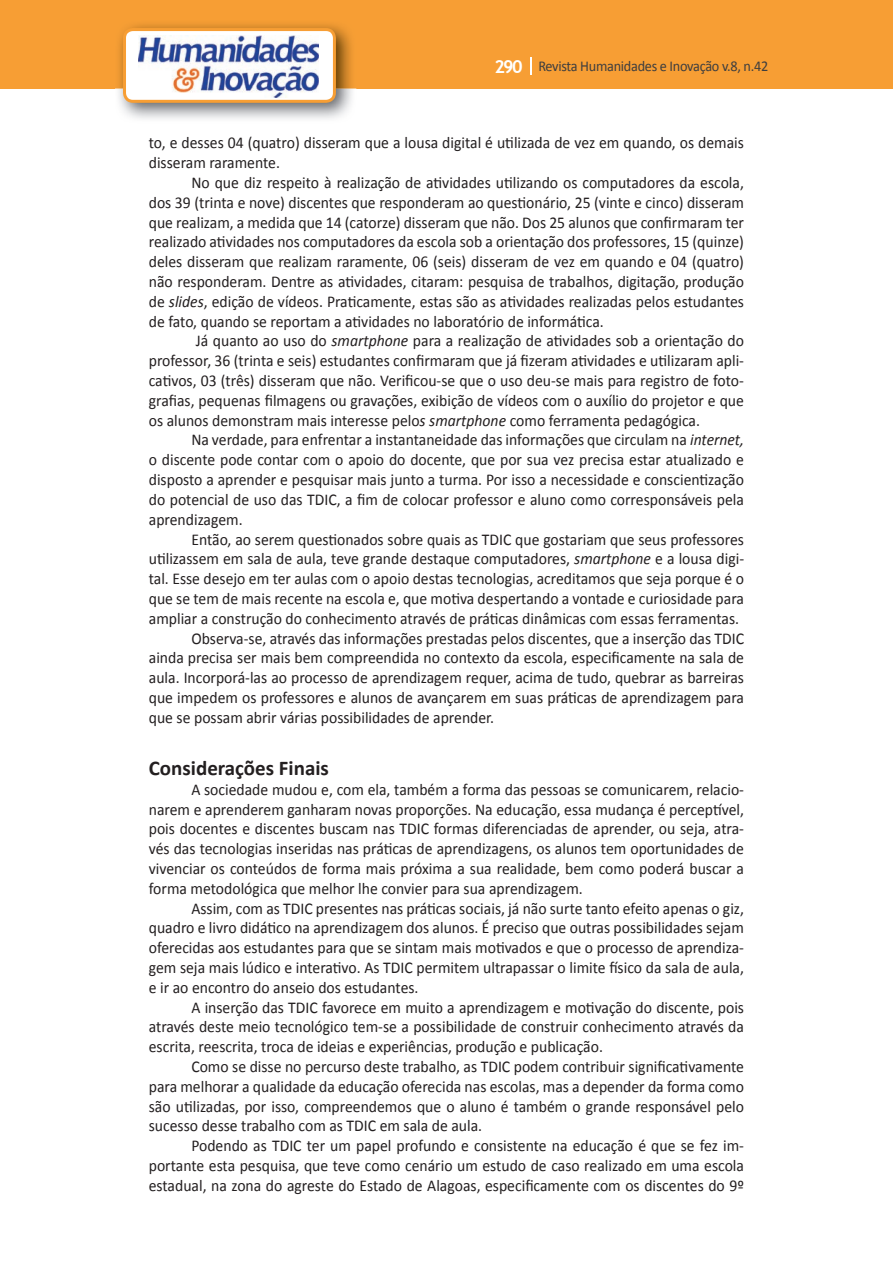
<style>
.page{position:relative;width:893px;height:1263px;background:#fff}
.page>*{position:absolute;margin:0;border:0;box-sizing:border-box;transform-origin:0 0}
.t1{font:700 21px "Calibri";color:#231f20}
.t2{font:16.5px/19.8px "Calibri";color:#231f20;text-align:justify;scale:.95 1}
.t3{font:15px "Calibri";letter-spacing:-.02em;color:#3e3e3f;scale:.95 1}
.s1{font-family:"Trebuchet MS";font-weight:700;font-size:18px;color:#fff}
.s2{font-style:italic}
</style>
<div class="page">
<div style="left:0;top:0;width:893px;height:88px;background:#f79e34"></div>
<svg style="left:530px;top:57px;width:2px;height:18px"></svg>
<img style="left:115px;top:24px;width:241px;height:95px">
<svg style="left:123px;top:28px;width:213px;height:75px"></svg>
<p class="t3" style="left:495px;top:57px;width:290px"><span class="s1">290</span> Revista Humanidades e Inovação v.8, n.42</p>
<p class="t2" style="left:149px;top:133px;width:628px">to, e desses 04 (quatro) disseram que a lousa digital é utilizada de vez em quando, os demais disseram raramente.</p>
<p class="t2" style="left:149px;top:173px;width:628px;text-indent:43px">No que diz respeito à realização de atividades utilizando os computadores da escola, dos 39 (trinta e nove) discentes que responderam ao questionário, 25 (vinte e cinco) disseram que realizam, a medida que 14 (catorze) disseram que não. Dos 25 alunos que confirmaram ter realizado atividades nos computadores da escola sob a orientação dos professores, 15 (quinze) deles disseram que realizam raramente, 06 (seis) disseram de vez em quando e 04 (quatro) não responderam. Dentre as atividades, citaram: pesquisa de trabalhos, digitação, produção de <span class="s2">slides</span>, edição de vídeos. Praticamente, estas são as atividades realizadas pelos estudantes de fato, quando se reportam a atividades no laboratório de informática.</p>
<p class="t2" style="left:149px;top:331px;width:628px;text-indent:47px">Já quanto ao uso do <span class="s2">smartphone</span> para a realização de atividades sob a orientação do professor, 36 (trinta e seis) estudantes confirmaram que já fizeram atividades e utilizaram apli&shy;cativos, 03 (três) disseram que não. Verificou-se que o uso deu-se mais para registro de foto&shy;grafias, pequenas filmagens ou gravações, exibição de vídeos com o auxílio do projetor e que os alunos demonstram mais interesse pelo<span class="s2">s smartphone</span> como ferramenta pedagógica.</p>
<p class="t2" style="left:149px;top:430px;width:628px;text-indent:43px">Na verdade, para enfrentar a instantaneidade das informações que circulam na <span class="s2">internet, </span>o discente pode contar com o apoio do docente, que por sua vez precisa estar atualizado e disposto a aprender e pesquisar mais junto a turma. Por isso a necessidade e conscientização do potencial de uso das TDIC, a fim de colocar professor e aluno como corresponsáveis pela aprendizagem.</p>
<p class="t2" style="left:191px;top:529px;width:583px">Então, ao serem questionados sobre quais as TDIC que gostariam que seus professores</p>
<p class="t2" style="left:149px;top:549px;width:628px">utilizassem em sala de aula, teve grande destaque computadores, <span class="s2">smartphone</span> e a lousa digi-</p>
<p class="t2" style="left:149px;top:569px;width:628px">tal. Esse desejo em ter aulas com o apoio destas tecnologias, acreditamos que seja porque é o</p>
<p class="t2" style="left:149px;top:589px;width:628px">que se tem de mais recente na escola e, que motiva despertando a vontade e curiosidade para</p>
<p class="t2" style="left:149px;top:608px;width:623px">ampliar a construção do conhecimento através de práticas dinâmicas com essas ferramentas.</p>
<p class="t2" style="left:191px;top:628px;width:583px">Observa-se, através das informações prestadas pelos discentes, que a inserção das TDIC</p>
<p class="t2" style="left:149px;top:648px;width:628px">ainda precisa ser mais bem compreendida no contexto da escola, especificamente na sala de</p>
<p class="t2" style="left:149px;top:668px;width:628px">aula. Incorporá-las ao processo de aprendizagem requer, acima de tudo, quebrar as barreiras</p>
<p class="t2" style="left:149px;top:688px;width:628px">que impedem os professores e alunos de avançarem em suas práticas de aprendizagem para</p>
<p class="t2" style="left:149px;top:707px;width:365px">que se possam abrir várias possibilidades de aprender.</p>
<p class="t1" style="left:149px;top:754px;width:182px">Considerações Finais</p>
<p class="t2" style="left:149px;top:779px;width:628px;text-indent:43px">A sociedade mudou e, com ela, também a forma das pessoas se comunicarem, relacio&shy;narem e aprenderem ganharam novas proporções. Na educação, essa mudança é perceptível, pois docentes e discentes buscam nas TDIC formas diferenciadas de aprender, ou seja, atra&shy;vés das tecnologias inseridas nas práticas de aprendizagens, os alunos tem oportunidades de vivenciar os conteúdos de forma mais próxima a sua realidade, bem como poderá buscar a forma metodológica que melhor lhe convier para sua aprendizagem.</p>
<p class="t2" style="left:149px;top:898px;width:628px;text-indent:43px">Assim, com as TDIC presentes nas práticas sociais, já não surte tanto efeito apenas o giz, quadro e livro didático na aprendizagem dos alunos. É preciso que outras possibilidades sejam oferecidas aos estudantes para que se sintam mais motivados e que o processo de aprendiza&shy;gem seja mais lúdico e interativo. As TDIC permitem ultrapassar o limite físico da sala de aula, e ir ao encontro do anseio dos estudantes.</p>
<p class="t2" style="left:149px;top:997px;width:628px;text-indent:43px">A inserção das TDIC favorece em muito a aprendizagem e motivação do discente, pois através deste meio tecnológico tem-se a possibilidade de construir conhecimento através da escrita, reescrita, troca de ideias e experiências, produção e publicação.</p>
<p class="t2" style="left:149px;top:1057px;width:628px;text-indent:43px">Como se disse no percurso deste trabalho, as TDIC podem contribuir significativamente para melhorar a qualidade da educação oferecida nas escolas, mas a depender da forma como são utilizadas, por isso, compreendemos que o aluno é também o grande responsável pelo sucesso desse trabalho com as TDIC em sala de aula.</p>
<p class="t2" style="left:149px;top:1136px;width:628px;text-indent:43px">Podendo as TDIC ter um papel profundo e consistente na educação é que se fez im&shy;portante esta pesquisa, que teve como cenário um estudo de caso realizado em uma escola estadual, na zona do agreste do Estado de Alagoas, especificamente com os discentes do 9º</p>
</div>
